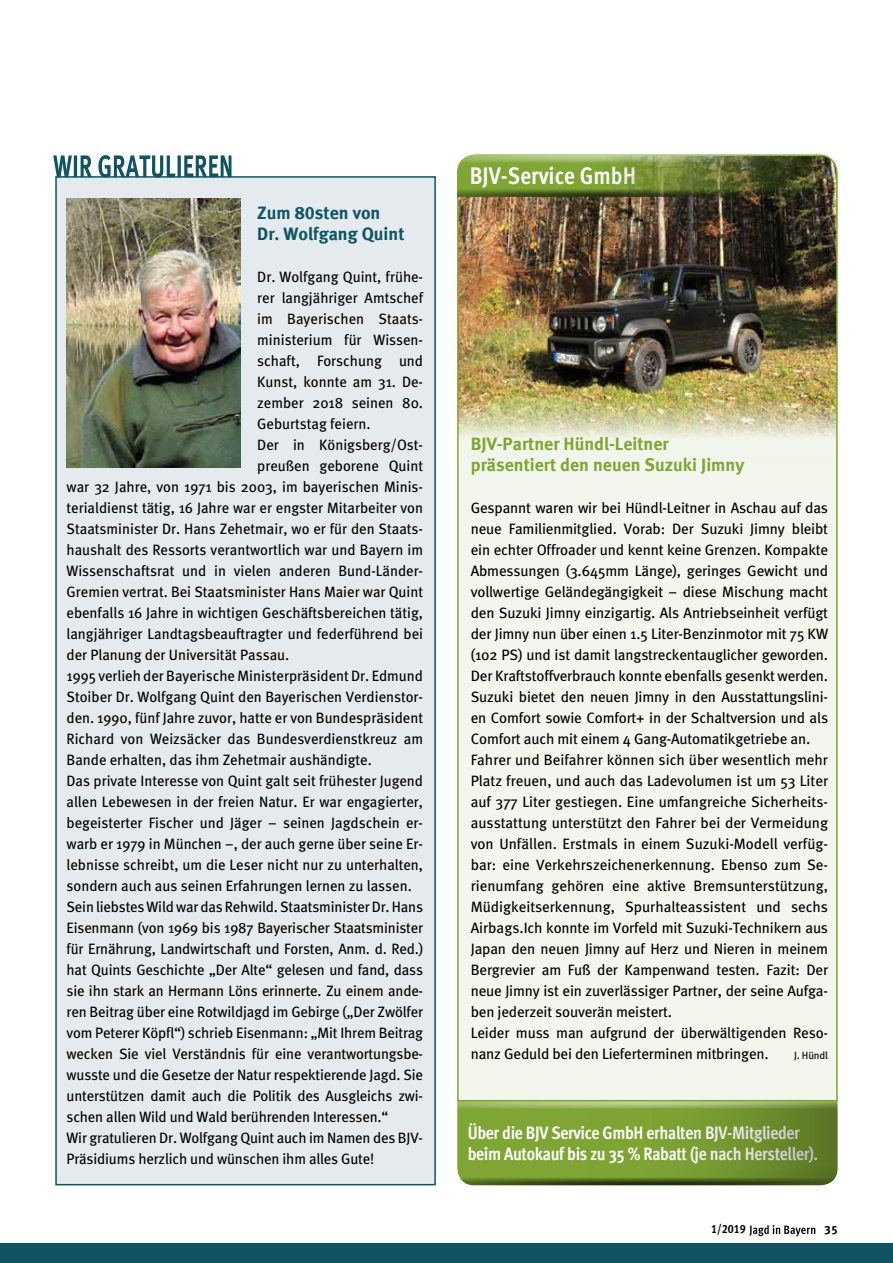
<style>
.page{position:relative;width:893px;height:1263px;background:#fff}
.page>*{position:absolute;margin:0;border:0;box-sizing:border-box;transform-origin:0 0}
.t1{font:700 24px "Meta Cond";color:#fff}
.t2{font:700 18px/21px "Meta Cond";letter-spacing:-.02em;color:#fff}
.t3{font:18px/21px "Meta Bold LF";color:#7fa635}
.t4{font:18px/21px "Meta Bold LF";color:#105464}
.t5{font:15px/21px "Meta";color:#000}
.t6{font:12px "Meta Cond Bold LF";color:#000}
.t7{font:12px "Meta Bold LF";color:#000}
.t8{font:10.5px "Meta";letter-spacing:-.01em;color:#000}
</style>
<div class="page">
<svg style="left:749px;top:1225px;width:66px;height:11px"></svg>
<div style="left:444px;top:1100px;width:395px;height:87px;background:#000;opacity:.75"></div>
<div style="left:0;top:1244px;width:893px;height:19px;background:#105464"></div>
<img style="left:456px;top:198px;width:382px;height:904px">
<div style="left:55px;top:176px;width:381px;height:1009px;background:#e5eaee;border:2px solid #105464"></div>
<img style="left:66px;top:198px;width:174px;height:270px">
<svg style="left:53px;top:155px;width:179px;height:23px"></svg>
<div style="left:445px;top:154px;width:396px;height:44px;background:#000;opacity:.75"></div>
<p class="t4" style="left:257px;top:202px;width:149px">Zum 80sten von<br>Dr. Wolfgang Quint</p>
<p class="t5" style="left:257px;top:266px;width:167px">Dr. Wolfgang Quint, frühe-</p>
<p class="t5" style="left:257px;top:287px;width:167px">rer langjähriger Amtschef</p>
<p class="t5" style="left:257px;top:308px;width:167px">im Bayerischen Staats-</p>
<p class="t5" style="left:257px;top:329px;width:167px">ministerium für Wissen-</p>
<p class="t5" style="left:257px;top:350px;width:167px">schaft, Forschung und</p>
<p class="t5" style="left:257px;top:371px;width:167px">Kunst, konnte am 31. De-</p>
<p class="t5" style="left:257px;top:392px;width:167px">zember 2018 seinen 80.</p>
<p class="t5" style="left:257px;top:413px;width:115px">Geburtstag feiern.</p>
<p class="t5" style="left:257px;top:434px;width:167px">Der in Königsberg/Ost-</p>
<p class="t5" style="left:257px;top:455px;width:167px">preußen geborene Quint</p>
<p class="t5" style="left:67px;top:476px;width:358px">war 32 Jahre, von 1971 bis 2003, im bayerischen Minis-</p>
<p class="t5" style="left:67px;top:497px;width:358px">terialdienst tätig, 16 Jahre war er engster Mitarbeiter von</p>
<p class="t5" style="left:67px;top:518px;width:358px">Staatsminister Dr. Hans Zehetmair, wo er für den Staats-</p>
<p class="t5" style="left:67px;top:539px;width:358px">haushalt des Ressorts verantwortlich war und Bayern im</p>
<p class="t5" style="left:67px;top:560px;width:358px">Wissenschaftsrat und in vielen anderen Bund-Länder-</p>
<p class="t5" style="left:67px;top:581px;width:358px">Gremien vertrat. Bei Staatsminister Hans Maier war Quint</p>
<p class="t5" style="left:67px;top:602px;width:358px">ebenfalls 16 Jahre in wichtigen Geschäftsbereichen tätig,</p>
<p class="t5" style="left:67px;top:623px;width:358px">langjähriger Landtagsbeauftragter und federführend bei</p>
<p class="t5" style="left:67px;top:644px;width:224px">der Planung der Universität Passau.</p>
<p class="t5" style="left:67px;top:665px;width:358px">1995 verlieh der Bayerische Ministerpräsident Dr. Edmund</p>
<p class="t5" style="left:67px;top:686px;width:358px">Stoiber Dr. Wolfgang Quint den Bayerischen Verdienstor-</p>
<p class="t5" style="left:67px;top:707px;width:358px">den. 1990, fünf Jahre zuvor, hatte er von Bundespräsident</p>
<p class="t5" style="left:67px;top:728px;width:358px">Richard von Weizsäcker das Bundesverdienstkreuz am</p>
<p class="t5" style="left:67px;top:749px;width:307px">Bande erhalten, das ihm Zehetmair aushändigte.</p>
<p class="t5" style="left:67px;top:770px;width:358px">Das private Interesse von Quint galt seit frühester Jugend</p>
<p class="t5" style="left:67px;top:791px;width:358px">allen Lebewesen in der freien Natur. Er war engagierter,</p>
<p class="t5" style="left:67px;top:812px;width:358px">begeisterter Fischer und Jäger – seinen Jagdschein er-</p>
<p class="t5" style="left:67px;top:833px;width:358px">warb er 1979 in München –, der auch gerne über seine Er-</p>
<p class="t5" style="left:67px;top:854px;width:358px">lebnisse schreibt, um die Leser nicht nur zu unterhalten,</p>
<p class="t5" style="left:67px;top:875px;width:347px">sondern auch aus seinen Erfahrungen lernen zu lassen.</p>
<p class="t5" style="left:67px;top:896px;width:358px">Sein liebstes Wild war das Rehwild. Staatsminister Dr. Hans</p>
<p class="t5" style="left:67px;top:917px;width:358px">Eisenmann (von 1969 bis 1987 Bayerischer Staatsminister</p>
<p class="t5" style="left:67px;top:938px;width:358px">für Ernährung, Landwirtschaft und Forsten, Anm. d. Red.)</p>
<p class="t5" style="left:67px;top:959px;width:358px">hat Quints Geschichte „Der Alte“ gelesen und fand, dass</p>
<p class="t5" style="left:67px;top:980px;width:358px">sie ihn stark an Hermann Löns erinnerte. Zu einem ande-</p>
<p class="t5" style="left:67px;top:1001px;width:358px">ren Beitrag über eine Rotwildjagd im Gebirge („Der Zwölfer</p>
<p class="t5" style="left:67px;top:1022px;width:358px">vom Peterer Köpfl“) schrieb Eisenmann: „Mit Ihrem Beitrag</p>
<p class="t5" style="left:67px;top:1043px;width:358px">wecken Sie viel Verständnis für eine verantwortungsbe-</p>
<p class="t5" style="left:67px;top:1064px;width:358px">wusste und die Gesetze der Natur respektierende Jagd. Sie</p>
<p class="t5" style="left:67px;top:1085px;width:358px">unterstützen damit auch die Politik des Ausgleichs zwi-</p>
<p class="t5" style="left:67px;top:1106px;width:323px">schen allen Wild und Wald berührenden Interessen.“</p>
<p class="t5" style="left:67px;top:1127px;width:358px">Wir gratulieren Dr. Wolfgang Quint auch im Namen des BJV-</p>
<p class="t5" style="left:67px;top:1148px;width:309px">Präsidiums herzlich und wünschen ihm alles Gute!</p>
<h1 class="t1" style="left:470px;top:162px;width:168px">BJV-Service GmbH</h1>
<p class="t3" style="left:471px;top:433px;width:275px">BJV-Partner Hündl-Leitner präsentiert den neuen Suzuki Jimny</p>
<p class="t5" style="left:471px;top:497px;width:359px">Gespannt waren wir bei Hündl-Leitner in Aschau auf das neue Familienmitglied. Vorab: Der Suzuki Jimny bleibt ein echter Offroader und kennt keine Grenzen. Kompakte Abmessungen (3.645mm Länge), geringes Gewicht und vollwertige Geländegängigkeit – diese Mischung macht den Suzuki Jimny einzigartig. Als Antriebseinheit verfügt der Jimny nun über einen 1.5 Liter-Benzinmotor mit 75 KW (102 PS) und ist damit langstreckentauglicher geworden.<br>Der Kraftstoffverbrauch konnte ebenfalls gesenkt werden.<br>Suzuki bietet den neuen Jimny in den Ausstattungslini&shy;en Comfort sowie Comfort+ in der Schaltversion und als Comfort auch mit einem 4 Gang-Automatikgetriebe an.<br>Fahrer und Beifahrer können sich über wesentlich mehr Platz freuen, und auch das Ladevolumen ist um 53 Liter auf 377 Liter gestiegen. Eine umfangreiche Sicherheits&shy;ausstattung unterstützt den Fahrer bei der Vermeidung von Unfällen. Erstmals in einem Suzuki-Modell verfüg&shy;bar: eine Verkehrszeichenerkennung. Ebenso zum Se&shy;rienumfang gehören eine aktive Bremsunterstützung, Müdigkeitserkennung, Spurhalteassistent und sechs Airbags.Ich konnte im Vorfeld mit Suzuki-Technikern aus Japan den neuen Jimny auf Herz und Nieren in meinem Bergrevier am Fuß der Kampenwand testen. Fazit: Der neue Jimny ist ein zuverlässiger Partner, der seine Aufga&shy;ben jederzeit souverän meistert.<br>Leider muss man aufgrund der überwältigenden Reso&shy;nanz Geduld bei den Lieferterminen mitbringen.</p>
<p class="t8" style="left:794px;top:1049px;width:36px">J. Hündl</p>
<p class="t2" style="left:468px;top:1122px;width:352px">Über die BJV Service GmbH erhalten BJV-Mitglieder beim Autokauf bis zu 35 % Rabatt (je nach Hersteller).</p>
<p class="t6" style="left:711px;top:1222px;width:36px">1/2019</p>
<p class="t7" style="left:824px;top:1222px;width:15px">35</p>
</div>
